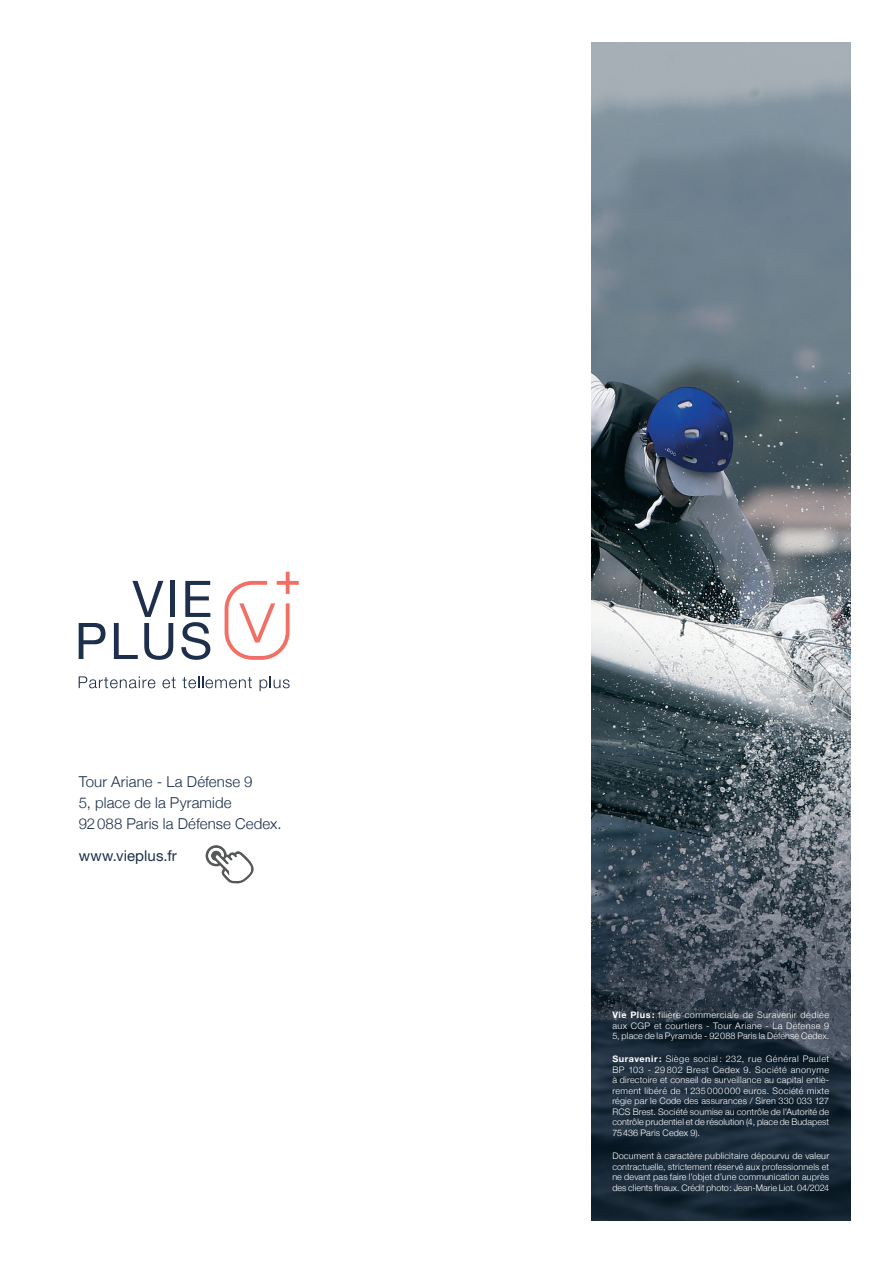
<style>
.page{position:relative;width:893px;height:1263px;background:#fff}
.page>*{position:absolute;margin:0;border:0;box-sizing:border-box;transform-origin:0 0}
.t1{font:300 15px/21.3px "Helvetica Neue";letter-spacing:.01em;color:#1d2f4a}
.t2{font:15px "Helvetica Neue LT Std";letter-spacing:.005em;color:#1d2f4a}
.t3{font:300 9px/10.5px "Helvetica Neue";letter-spacing:.01em;color:#fff;text-align:justify}
.s1{font-family:"Helvetica Neue LT Std";font-weight:700}
</style>
<div class="page">
<img style="left:591px;top:43px;width:259px;height:372px">
<svg style="left:79px;top:676px;width:76px;height:12px"></svg>
<svg style="left:162px;top:677px;width:14px;height:11px"></svg>
<svg style="left:182px;top:676px;width:70px;height:12px"></svg>
<svg style="left:260px;top:676px;width:30px;height:15px"></svg>
<svg style="left:132px;top:581px;width:31px;height:36px"></svg>
<div style="left:170px;top:581px;width:5px;height:36px;background:#1d2f4a"></div>
<svg style="left:79px;top:623px;width:27px;height:36px"></svg>
<svg style="left:114px;top:623px;width:24px;height:36px"></svg>
<svg style="left:144px;top:623px;width:29px;height:37px"></svg>
<svg style="left:181px;top:581px;width:29px;height:79px"></svg>
<svg style="left:225px;top:572px;width:74px;height:88px"></svg>
<svg style="left:591px;top:415px;width:259px;height:805px;background:#4d5963"></svg>
<svg style="left:206px;top:845px;width:48px;height:39px"></svg>
<h1 class="t1" style="left:79px;top:770px;width:201px">Tour Ariane - La Défense 9<br>5, place de la Pyramide<br>92088 Paris la Défense Cedex.</h1>
<h1 class="t2" style="left:79px;top:847px;width:100px">www.vieplus.fr</h1>
<p class="t3" style="left:612px;top:1009px;width:218px"><span class="s1">Vie Plus :</span> filière commerciale de Suravenir dédiée aux CGP et courtiers - Tour Ariane - La Défense 9<br>5, place de la Pyramide - 92088 Paris la Défense Cedex.</p>
<p class="t3" style="left:612px;top:1053px;width:218px"><span class="s1">Suravenir:</span> Siège social : 232, rue Général Paulet BP 103 - 29 802 Brest Cedex 9. Société anonyme à directoire et conseil de surveillance au capital entiè&shy;rement libéré de 1 235 000 000 euros. Société mixte régie par le Code des assurances / Siren 330 033 127<br>RCS Brest. Société soumise au contrôle de l’Autorité de contrôle prudentiel et de résolution (4, place de Budapest 75436 Paris Cedex 9).</p>
<p class="t3" style="left:612px;top:1150px;width:218px">Document à caractère publicitaire dépourvu de valeur contractuelle, strictement réservé aux professionnels et ne devant pas faire l’objet d’une communication auprès des clients finaux. Crédit photo: Jean-Marie Liot. 04/2024</p>
</div>
